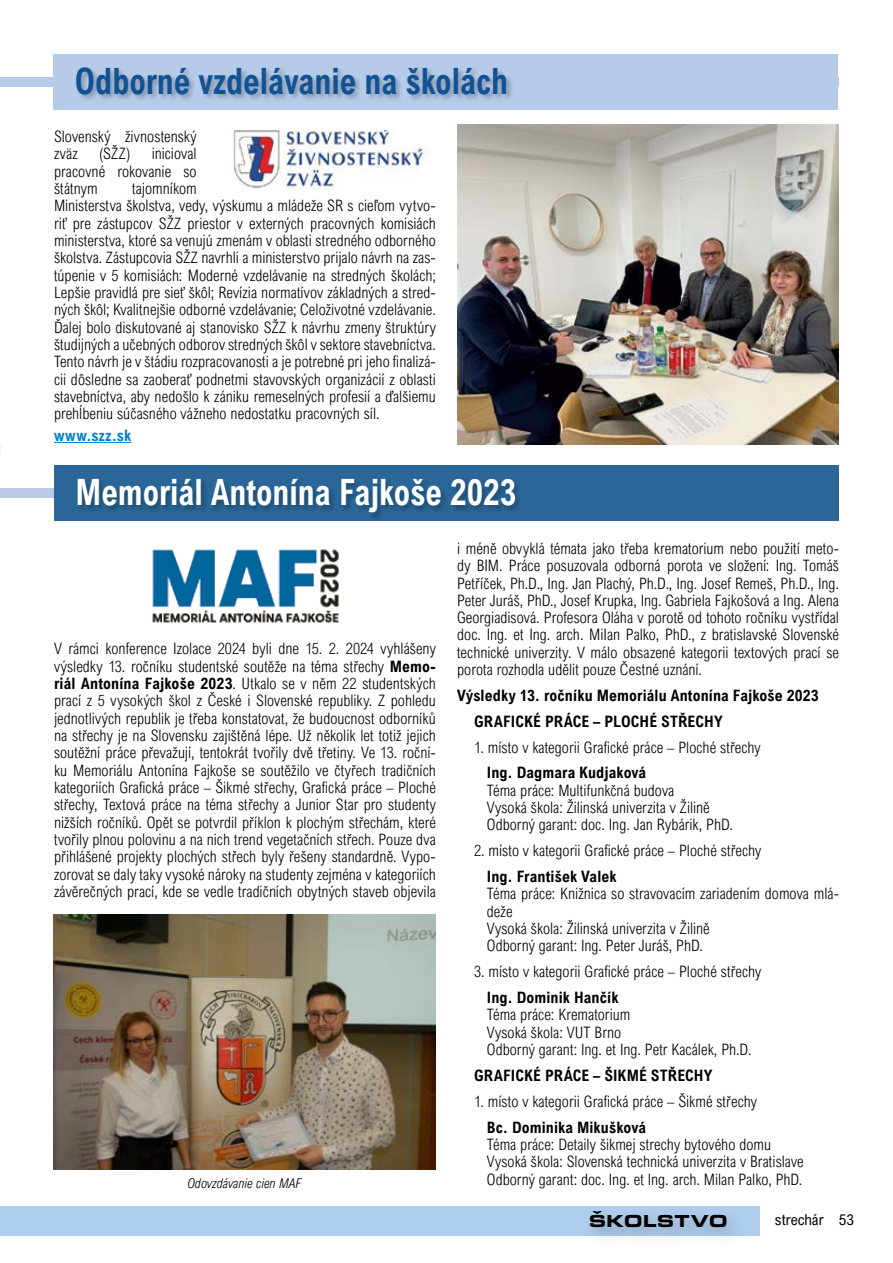
<style>
.page{position:relative;width:893px;height:1263px;background:#fff}
.page>*{position:absolute;margin:0;border:0;box-sizing:border-box;transform-origin:0 0}
.t1{font:700 36.3px "Arial Nova Cond";color:#115295;scale:.91 1}
.t2{font:700 36.3px "Arial Nova Cond";color:#fff;scale:.91 1}
.t3{font:900 expanded 18px "Eurostile TOT";color:#000}
.t4{font:300 15.75px/17.4px "Arial Nova Cond";letter-spacing:.005em;color:#000}
.t5{font:700 15.75px/25.8px "Arial Nova Cond";letter-spacing:.005em;color:#000}
.t6{font:700 15.75px "Arial Nova Cond";letter-spacing:.03em;color:#0081c9}
.t7{font:15px "Arial Nova Cond";color:#000}
.t8{font:italic 300 13.5px "Arial Nova Cond";color:#000}
.s1{font-weight:700}
</style>
<div class="page">
<div style="left:0;top:1206px;width:760px;height:30px;background:#b0cfef"></div>
<div style="left:582px;top:1203px;width:165px;height:45px;background:#000;opacity:.28"></div>
<div style="left:0;top:77px;width:839px;height:10px;background:#b5cbe8"></div>
<div style="left:53px;top:54px;width:785px;height:55px;background:#b5cbe8"></div>
<div style="left:75px;top:66px;width:439px;height:36px;background:#000;opacity:.26"></div>
<hr style="left:54px;top:442px;width:77px;height:1px;background:#0081c9">
<img style="left:457px;top:124px;width:382px;height:321px">
<img style="left:233px;top:131px;width:195px;height:59px">
<div style="left:0;top:488px;width:839px;height:10px;background:#bbcae6"></div>
<div style="left:54px;top:466px;width:785px;height:55px;background:#2a6698"></div>
<div style="left:76px;top:478px;width:446px;height:42px;background:#000;opacity:.26"></div>
<img style="left:152px;top:549px;width:187px;height:74px">
<img style="left:53px;top:915px;width:383px;height:254px">
<h1 class="t1" style="left:75px;top:58px;width:477px">Odborné vzdelávanie na školách</h1>
<p class="t4" style="left:54px;top:128px;width:144px">Slovenský živnostenský zväz</p>
<p class="t4" style="left:99px;top:145px;width:33px">(SŽZ)</p>
<p class="t4" style="left:54px;top:145px;width:144px;text-align:justify;text-indent:98px">inicioval pracovné rokovanie so štátnym</p>
<p class="t4" style="left:54px;top:179px;width:383px;text-indent:78px">tajomníkom<br>Ministerstva školstva, vedy, výskumu a mládeže SR s cieľom vytvo&shy;riť pre zástupcov SŽZ priestor v externých pracovných komisiách ministerstva, ktoré sa venujú zmenám v oblasti stredného odborného školstva. Zástupcovia SŽZ navrhli a ministerstvo prijalo návrh na zas&shy;túpenie v 5 komisiách: Moderné vzdelávanie na stredných školách; Lepšie pravidlá pre sieť škôl; Revízia normatívov základných a stred&shy;ných škôl; Kvalitnejšie odborné vzdelávanie; Celoživotné vzdelávanie.<br>Ďalej bolo diskutované aj stanovisko SŽZ k návrhu zmeny štruktúry študijných a učebných odborov stredných škôl v sektore stavebníctva.<br>Tento návrh je v štádiu rozpracovanosti a je potrebné pri jeho finalizá&shy;cii dôsledne sa zaoberať podnetmi stavovských organizácií z oblasti stavebníctva, aby nedošlo k zániku remeselných profesií a ďalšiemu prehĺbeniu súčasného vážneho nedostatku pracovných síl.</p>
<p class="t6" style="left:54px;top:425px;width:79px">www.szz.sk</p>
<h1 class="t2" style="left:75px;top:470px;width:486px">Memoriál Antonína Fajkoše 2023</h1>
<p class="t4" style="left:54px;top:640px;width:383px;text-align:justify">V rámci konference Izolace 2024 byli dne 15. 2. 2024 vyhlášeny výsledky 13. ročníku studentské soutěže na téma střechy <span class="s1">Memo&shy;riál Antonína Fajkoše 2023</span>. Utkalo se v něm 22 studentských prací z 5 vysokých škol z České i Slovenské republiky. Z pohledu jednotlivých republik je třeba konstatovat, že budoucnost odborníků na střechy je na Slovensku zajištěná lépe. Už několik let totiž jejich soutěžní práce převažují, tentokrát tvořily dvě třetiny. Ve 13. roční&shy;ku Memoriálu Antonína Fajkoše se soutěžilo ve čtyřech tradičních kategoriích Grafická práce – Šikmé střechy, Grafická práce – Ploché střechy, Textová práce na téma střechy a Junior Star pro studenty nižších ročníků. Opět se potvrdil příklon k plochým střechám, které tvořily plnou polovinu a na nich trend vegetačních střech. Pouze dva přihlášené projekty plochých střech byly řešeny standardně. Vypo&shy;zorovat se daly taky vysoké nároky na studenty zejména v kategoriích závěrečných prací, kde se vedle tradičních obytných staveb objevila</p>
<p class="t8" style="left:187px;top:1175px;width:116px">Odovzdávanie cien MAF</p>
<p class="t4" style="left:457px;top:539px;width:383px;text-align:justify">i méně obvyklá témata jako třeba krematorium nebo použití meto&shy;dy BIM. Práce posuzovala odborná porota ve složení: Ing. Tomáš Petříček, Ph.D., Ing. Jan Plachý, Ph.D., Ing. Josef Remeš, Ph.D., Ing.<br>Peter Juráš, PhD., Josef Krupka, Ing. Gabriela Fajkošová a Ing. Alena Georgiadisová. Profesora Oláha v porotě od tohoto ročníku vystřídal doc. Ing. et Ing. arch. MiIan Palko, PhD., z bratislavské Slovenské technické univerzity. V málo obsazené kategorii textových prací se porota rozhodla udělit pouze Čestné uznání.</p>
<p class="t5" style="left:474px;top:682px;width:346px;text-indent:-17px">Výsledky 13. ročníku Memoriálu Antonína Fajkoše 2023<br>GRAFICKÉ PRÁCE – PLOCHÉ STŘECHY</p>
<p class="t4" style="left:474px;top:738px;width:288px">1. místo v kategorii Grafické práce – Ploché střechy</p>
<p class="t5" style="left:487px;top:760px;width:161px">Ing. Dagmara Kudjaková</p>
<p class="t4" style="left:487px;top:781px;width:248px">Téma práce: Multifunkčná budova<br>Vysoká škola: Žilinská univerzita v Žilině<br>Odborný garant: doc. Ing. Jan Rybárik, PhD.</p>
<p class="t4" style="left:474px;top:842px;width:289px">2. místo v kategorii Grafické práce – Ploché střechy</p>
<p class="t5" style="left:487px;top:863px;width:131px">Ing. František Valek</p>
<p class="t4" style="left:487px;top:885px;width:354px">Téma práce: Knižnica so stravovacím zariadením domova mlá&shy;deže<br>Vysoká škola: Žilinská univerzita v Žilině<br>Odborný garant: Ing. Peter Juráš, PhD.</p>
<p class="t4" style="left:474px;top:963px;width:289px">3. místo v kategorii Grafické práce – Ploché střechy</p>
<p class="t5" style="left:487px;top:984px;width:133px">Ing. Dominik Hančík</p>
<p class="t4" style="left:487px;top:1006px;width:266px">Téma práce: Krematorium<br>Vysoká škola: VUT Brno<br>Odborný garant: Ing. et Ing. Petr Kacálek, Ph.D.</p>
<p class="t5" style="left:474px;top:1062px;width:240px">GRAFICKÉ PRÁCE – ŠIKMÉ STŘECHY</p>
<p class="t4" style="left:474px;top:1092px;width:284px">1. místo v kategorii Grafická práce – Šikmé střechy</p>
<p class="t5" style="left:487px;top:1114px;width:161px">Bc. Dominika Mikušková</p>
<p class="t4" style="left:487px;top:1135px;width:318px">Téma práce: Detaily šikmej strechy bytového domu<br>Vysoká škola: Slovenská technická univerzita v Bratislave<br>Odborný garant: doc. Ing. et Ing. arch. Milan Palko, PhD.</p>
<p class="t3" style="left:589px;top:1211px;width:141px">ŠKOLSTVO</p>
<p class="t7" style="left:775px;top:1210px;width:81px">strechár 53</p>
</div>
